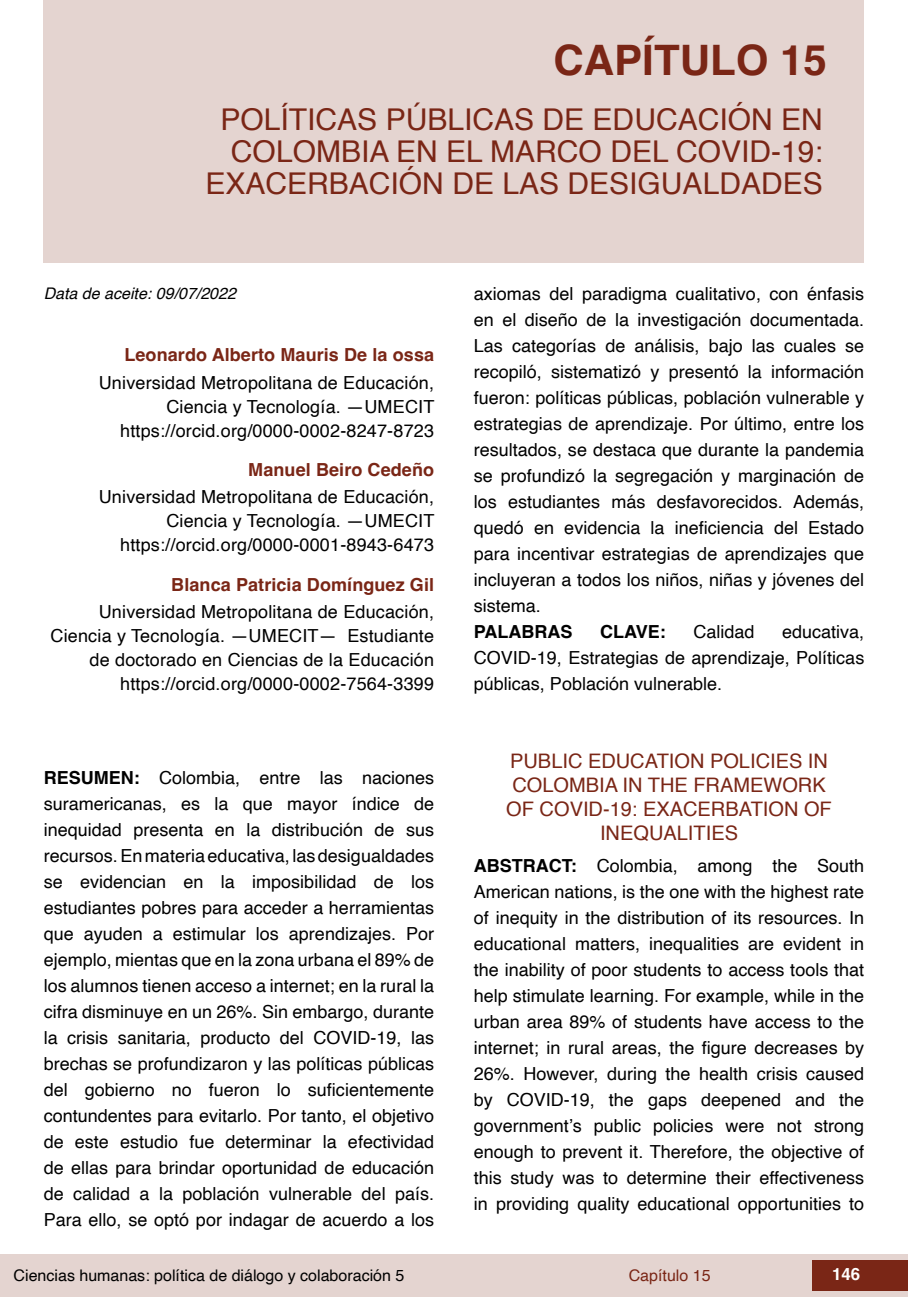
<style>
.page{position:relative;width:908px;height:1304px;background:#fff}
.page>*{position:absolute;margin:0;border:0;box-sizing:border-box;transform-origin:0 0}
.t1{font:700 42px "Helvetica";color:#7a2616}
.t2{font:30px/32px "Helvetica";color:#7a2616;text-align:right}
.t3{font:20px/24px "Helvetica";color:#7a2616;text-align:center}
.t4{font:18px/26px "Helvetica";letter-spacing:.01em;color:#000;text-align:justify}
.t5{font:700 18px "Helvetica";letter-spacing:.005em;color:#7a2616}
.t6{font:700 18px "Helvetica";color:#000}
.t7{font:700 16.8px "Helvetica";color:#fff}
.t8{font:16px "Helvetica";color:#000}
.t9{font:italic 16px "Helvetica";color:#000}
.t10{font:16px "Helvetica";color:#7a2616}
.s1{font-weight:700}
</style>
<div class="page">
<div style="left:0;top:1254px;width:906px;height:43px;background:#e4d4d0"></div>
<div style="left:812px;top:1261px;width:95px;height:30px;background:#7a2616"></div>
<div style="left:44px;top:0;width:819px;height:263px;background:#e4d4d0"></div>
<h1 class="t1" style="left:553px;top:35px;width:275px">CAPÍTULO 15</h1>
<h2 class="t2" style="left:205px;top:104px;width:618px">POLÍTICAS PÚBLICAS DE EDUCACIÓN EN<br>COLOMBIA EN EL MARCO DEL COVID-19:<br>EXACERBACIÓN DE LAS DESIGUALDADES</h2>
<p class="t9" style="left:44px;top:280px;width:194px">Data de aceite: 09/07/2022</p>
<p class="t5" style="left:124px;top:344px;width:311px">Leonardo Alberto Mauris De la ossa</p>
<p class="t4" style="left:99px;top:371px;width:337px;line-height:24px;text-align:right">Universidad Metropolitana de Educación,<br>Ciencia y Tecnología. —UMECIT https://orcid.org/0000-0002-8247-8723</p>
<p class="t5" style="left:248px;top:459px;width:187px">Manuel Beiro Cedeño</p>
<p class="t4" style="left:99px;top:486px;width:337px;line-height:24px;text-align:right">Universidad Metropolitana de Educación,<br>Ciencia y Tecnología. —UMECIT https://orcid.org/0000-0001-8943-6473</p>
<p class="t5" style="left:171px;top:573px;width:264px">Blanca Patricia Domínguez Gil</p>
<p class="t4" style="left:50px;top:600px;width:385px;line-height:24px;text-align:right">Universidad Metropolitana de Educación, Ciencia y Tecnología. —UMECIT— Estudiante de doctorado en Ciencias de la Educación https://orcid.org/0000-0002-7564-3399</p>
<p class="t4" style="left:44px;top:765px;width:392px"><span class="s1">RESUMEN:</span> Colombia, entre las naciones suramericanas, es la que mayor índice de inequidad presenta en la distribución de sus recursos. En materia educativa, las desigualdades se evidencian en la imposibilidad de los estudiantes pobres para acceder a herramientas que ayuden a estimular los aprendizajes. Por ejemplo, mientas que en la zona urbana el 89% de los alumnos tienen acceso a internet; en la rural la cifra disminuye en un 26%. Sin embargo, durante la crisis sanitaria, producto del COVID-19, las brechas se profundizaron y las políticas públicas del gobierno no fueron lo suficientemente contundentes para evitarlo. Por tanto, el objetivo de este estudio fue determinar la efectividad de ellas para brindar oportunidad de educación de calidad a la población vulnerable del país.<br>Para ello, se optó por indagar de acuerdo a los</p>
<p class="t4" style="left:473px;top:281px;width:392px">axiomas del paradigma cualitativo, con énfasis en el diseño de la investigación documentada.<br>Las categorías de análisis, bajo las cuales se recopiló, sistematizó y presentó la información fueron: políticas públicas, población vulnerable y estrategias de aprendizaje. Por último, entre los resultados, se destaca que durante la pandemia se profundizó la segregación y marginación de los estudiantes más desfavorecidos. Además, quedó en evidencia la ineficiencia del Estado para incentivar estrategias de aprendizajes que incluyeran a todos los niños, niñas y jóvenes del sistema.</p>
<p class="t6" style="left:473px;top:620px;width:100px">PALABRAS</p>
<p class="t6" style="left:600px;top:620px;width:67px">CLAVE:</p>
<p class="t4" style="left:693px;top:619px;width:63px">Calidad</p>
<p class="t4" style="left:473px;top:619px;width:392px;text-indent:308px">educativa, COVID-19, Estrategias de aprendizaje, Políticas públicas, Población vulnerable.</p>
<p class="t3" style="left:506px;top:750px;width:327px">PUBLIC EDUCATION POLICIES IN<br>COLOMBIA IN THE FRAMEWORK<br>OF COVID-19: EXACERBATION OF<br>INEQUALITIES</p>
<p class="t4" style="left:473px;top:853px;width:392px"><span class="s1">ABSTRACT:</span> Colombia, among the South American nations, is the one with the highest rate of inequity in the distribution of its resources. In educational matters, inequalities are evident in the inability of poor students to access tools that help stimulate learning. For example, while in the urban area 89% of students have access to the internet; in rural areas, the figure decreases by 26%. However, during the health crisis caused by COVID-19, the gaps deepened and the government’s public policies were not strong enough to prevent it. Therefore, the objective of this study was to determine their effectiveness in providing quality educational opportunities to</p>
<p class="t8" style="left:14px;top:1263px;width:392px">Ciencias humanas: política de diálogo y colaboración 5</p>
<p class="t10" style="left:628px;top:1263px;width:83px">Capítulo 15</p>
<p class="t7" style="left:831px;top:1264px;width:30px">146</p>
</div>
